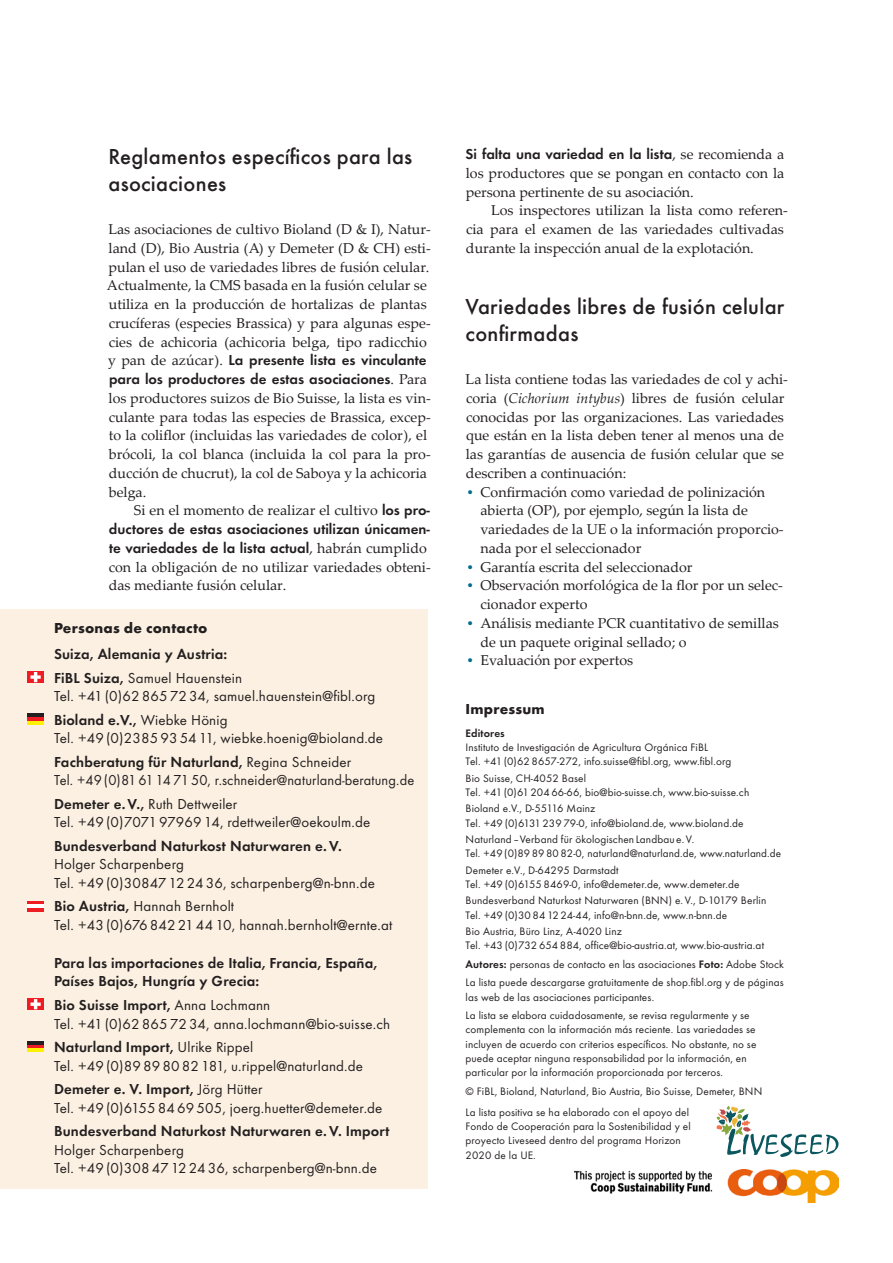
<style>
.page{position:relative;width:893px;height:1263px;background:#fff}
.page>*{position:absolute;margin:0;border:0;box-sizing:border-box;transform-origin:0 0}
.t1{font:500 22.5px/27px "Function Pro";letter-spacing:.01em;color:#231f20}
.t2{font:15px/18.8px "Function Pro";letter-spacing:.01em;color:#231f20}
.t3{font:600 15px/18.8px "Function Pro";letter-spacing:.005em;color:#231f20}
.t4{font:15px/23.2px "Function Pro";letter-spacing:.01em;color:#231f20;scale:.96 1}
.t5{font:700 15px "Function Pro";letter-spacing:.015em;color:#231f20}
.t6{font:14.25px/18.8px "Palatino Linotype";color:#231f20}
.t7{font:11.25px/14.2px "Function Pro";letter-spacing:.01em;color:#231f20}
.t8{font:600 11.25px "Function Pro";letter-spacing:.01em;color:#231f20}
.s1{font-family:"Palatino Linotype";font-weight:400;font-size:14.25px}
.s2{font-family:"Function Pro";font-weight:600;font-size:15px}
.s3{font-weight:400}
.s4{font-weight:600}
.s5{font-style:italic}
.s6{font-family:"Function Pro";font-weight:500;color:#006c8e}
</style>
<div class="page">
<div style="left:0;top:609px;width:427px;height:580px;background:#fbf0e1"></div>
<hr style="left:27px;top:671px;width:17px;height:4px;background:#ee1d23">
<hr style="left:27px;top:675px;width:17px;height:4px;background:#ee1d23">
<hr style="left:27px;top:679px;width:17px;height:4px;background:#ee1d23">
<svg style="left:30px;top:672px;width:11px;height:10px"></svg>
<hr style="left:27px;top:998px;width:17px;height:4px;background:#ee1d23">
<hr style="left:27px;top:1002px;width:17px;height:4px;background:#ee1d23">
<hr style="left:27px;top:1006px;width:17px;height:4px;background:#ee1d23">
<svg style="left:30px;top:999px;width:11px;height:10px"></svg>
<hr style="left:27px;top:713px;width:17px;height:4px;background:#231f20">
<hr style="left:27px;top:717px;width:17px;height:4px;background:#ee1d23">
<hr style="left:27px;top:721px;width:17px;height:4px;background:#fff101">
<hr style="left:27px;top:1041px;width:17px;height:3px;background:#231f20">
<svg style="left:27px;top:1044px;width:17px;height:4px"></svg>
<hr style="left:27px;top:1048px;width:17px;height:4px;background:#fff101">
<hr style="left:27px;top:901px;width:17px;height:3px;background:#ee1d23">
<hr style="left:27px;top:904px;width:17px;height:4px;background:#fff">
<hr style="left:27px;top:908px;width:17px;height:4px;background:#ee1d23">
<img style="left:574px;top:1169px;width:265px;height:33px">
<svg style="left:716px;top:1106px;width:122px;height:51px"></svg>
<h1 class="t1" style="left:108px;top:143px;width:305px">Reglamentos específicos para las asociaciones</h1>
<p class="t6" style="left:107px;top:219px;width:325px">Las asociaciones de cultivo Bioland (D &amp; I), Natur&shy;land (D), Bio Austria (A) y Demeter (D &amp; CH) esti&shy;pulan el uso de variedades libres de fusión celular.<br>Actualmente, la CMS basada en la fusión celular se utiliza en la producción de hortalizas de plantas crucíferas (especies Brassica) y para algunas espe&shy;cies de achicoria (achicoria belga, tipo radicchio</p>
<p class="t3" style="left:108px;top:351px;width:320px"><span class="s1">y pan de azúcar).</span> La presente lista es vinculante para los productores de estas asociaciones<span class="s1">. Para</span></p>
<p class="t6" style="left:109px;top:388px;width:324px">los productores suizos de Bio Suisse, la lista es vin&shy;culante para todas las especies de Brassica, excep&shy;to la coliflor (incluidas las variedades de color), el brócoli, la col blanca (incluida la col para la pro&shy;ducción de chucrut), la col de Saboya y la achicoria belga.</p>
<p class="t6" style="left:134px;top:501px;width:297px">Si en el momento de realizar el cultivo <span class="s2">los pro-</span></p>
<p class="t3" style="left:109px;top:519px;width:322px">ductores de estas asociaciones utilizan únicamen&shy;te variedades de la lista actual<span class="s1">, habrán cumplido</span></p>
<p class="t6" style="left:109px;top:557px;width:323px">con la obligación de no utilizar variedades obteni&shy;das mediante fusión celular.</p>
<p class="t5" style="left:54px;top:619px;width:155px">Personas de contacto</p>
<p class="t3" style="left:54px;top:643px;width:190px;line-height:23.2px">Suiza, Alemania y Austria:<br>FiBL Suiza, <span class="s3">Samuel Hauenstein</span></p>
<p class="t2" style="left:54px;top:685px;width:323px;line-height:23.2px">Tel. +41 (0)62 865 72 34, samuel.hauenstein@fibl.org<br><span class="s4">Bioland e.V.,</span> Wiebke Hönig</p>
<p class="t2" style="left:54px;top:727px;width:331px;line-height:23.2px">Tel. +49 (0)2385 93 54 11, wiebke.hoenig@bioland.de<br><span class="s4">Fachberatung für Naturland,</span> Regina Schneider</p>
<p class="t4" style="left:54px;top:769px;width:377px">Tel. +49 (0)81 61 14 71 50, r.schneider@naturland-beratung.de<br><span class="s4">Demeter e.V.,</span> Ruth Dettweiler</p>
<p class="t2" style="left:54px;top:813px;width:318px">Tel. +49 (0)7071 97969 14, rdettweiler@oekoulm.de</p>
<p class="t3" style="left:54px;top:836px;width:289px">Bundesverband Naturkost Naturwaren e.V.</p>
<p class="t2" style="left:54px;top:855px;width:322px">Holger Scharpenberg<br>Tel. +49 (0)30847 12 24 36, scharpenberg@n-bnn.de</p>
<p class="t2" style="left:54px;top:897px;width:340px"><span class="s4">Bio Austria,</span> Hannah Bernholt<br>Tel. +43 (0)676 842 21 44 10, hannah.bernholt@ernte.at</p>
<p class="t3" style="left:54px;top:953px;width:325px">Para las importaciones de Italia, Francia, España,<br>Países Bajos, Hungría y Grecia:</p>
<p class="t2" style="left:54px;top:995px;width:338px"><span class="s4">Bio Suisse Import,</span> Anna Lochmann<br>Tel. +41 (0)62 865 72 34, anna.lochmann@bio-suisse.ch</p>
<p class="t2" style="left:54px;top:1037px;width:311px"><span class="s4">Naturland Import,</span> Ulrike Rippel<br>Tel. +49 (0)89 89 80 82 181, u.rippel@naturland.de</p>
<p class="t2" style="left:54px;top:1079px;width:330px"><span class="s4">Demeter e. V. Import,</span> Jörg Hütter<br>Tel. +49 (0)6155 84 69 505, joerg.huetter@demeter.de</p>
<p class="t3" style="left:54px;top:1121px;width:337px">Bundesverband Naturkost Naturwaren e.V. Import</p>
<p class="t2" style="left:54px;top:1140px;width:324px">Holger Scharpenberg<br>Tel. +49 (0)308 47 12 24 36, scharpenberg@n-bnn.de</p>
<p class="t3" style="left:466px;top:144px;width:320px">Si falta una variedad en la lista<span class="s1">, se recomienda a</span></p>
<p class="t6" style="left:466px;top:163px;width:320px">los productores que se pongan en contacto con la persona pertinente de su asociación.</p>
<p class="t6" style="left:466px;top:201px;width:323px;text-indent:25px">Los inspectores utilizan la lista como referen&shy;cia para el examen de las variedades cultivadas durante la inspección anual de la explotación.</p>
<h1 class="t1" style="left:466px;top:293px;width:320px">Variedades libres de fusión celular confirmadas</h1>
<p class="t6" style="left:466px;top:369px;width:324px">La lista contiene todas las variedades de col y achi&shy;coria (<span class="s5">Cichorium intybus</span>) libres de fusión celular conocidas por las organizaciones. Las variedades que están en la lista deben tener al menos una de las garantías de ausencia de fusión celular que se describen a continuación:</p>
<p class="t6" style="left:480px;top:482px;width:305px;text-indent:-15px"><span class="s6">•</span> Confirmación como variedad de polinización abierta (OP), por ejemplo, según la lista de variedades de la UE o la información proporcio&shy;nada por el seleccionador</p>
<p class="t6" style="left:466px;top:557px;width:228px"><span class="s6">•</span> Garantía escrita del seleccionador</p>
<p class="t6" style="left:480px;top:576px;width:304px;text-indent:-15px"><span class="s6">•</span> Observación morfológica de la flor por un selec&shy;cionador experto</p>
<p class="t6" style="left:480px;top:613px;width:300px;text-indent:-15px"><span class="s6">•</span> Análisis mediante PCR cuantitativo de semillas de un paquete original sellado; o</p>
<p class="t6" style="left:466px;top:651px;width:169px"><span class="s6">•</span> Evaluación por expertos</p>
<p class="t5" style="left:466px;top:700px;width:80px">Impressum</p>
<p class="t8" style="left:466px;top:726px;width:41px">Editores</p>
<p class="t7" style="left:466px;top:740px;width:267px">Instituto de Investigación de Agricultura Orgánica FiBL<br>Tel. +41 (0)62 8657-272, info.suisse@fibl.org, www.fibl.org</p>
<p class="t7" style="left:466px;top:771px;width:285px">Bio Suisse, CH-4052 Basel<br>Tel. +41 (0)61 204 66-66, bio@bio-suisse.ch, www.bio-suisse.ch</p>
<p class="t7" style="left:466px;top:802px;width:279px">Bioland e.V., D-55116 Mainz<br>Tel. +49 (0)6131 239 79-0, info@bioland.de, www.bioland.de</p>
<p class="t7" style="left:466px;top:832px;width:317px">Naturland –Verband für ökologischen Landbau e. V.<br>Tel. +49 (0)89 89 80 82-0, naturland@naturland.de, www.naturland.de</p>
<p class="t7" style="left:466px;top:863px;width:276px">Demeter e.V., D-64295 Darmstadt<br>Tel. +49 (0)6155 8469-0, info@demeter.de, www.demeter.de</p>
<p class="t7" style="left:466px;top:893px;width:302px">Bundesverband Naturkost Naturwaren (BNN) e. V., D-10179 Berlin<br>Tel. +49 (0)30 84 12 24-44, info@n-bnn.de, www.n-bnn.de</p>
<p class="t7" style="left:466px;top:924px;width:300px">Bio Austria, Büro Linz, A-4020 Linz<br>Tel. +43 (0)732 654 884, office@bio-austria.at, www.bio-austria.at</p>
<p class="t7" style="left:466px;top:955px;width:320px;line-height:18.5px"><span class="s4">Autores:</span> personas de contacto en las asociaciones <span class="s4">Foto:</span> Adobe Stock<br>La lista puede descargarse gratuitamente de shop.fibl.org y de páginas</p>
<p class="t7" style="left:466px;top:987px;width:286px;line-height:18.5px">las web de las asociaciones participantes.<br>La lista se elabora cuidadosamente, se revisa regularmente y se</p>
<p class="t7" style="left:466px;top:1022px;width:292px">complementa con la información más reciente. Las variedades se incluyen de acuerdo con criterios específicos. No obstante, no se puede aceptar ninguna responsabilidad por la información, en particular por la información proporcionada por terceros.</p>
<p class="t7" style="left:466px;top:1084px;width:298px">© FiBL, Bioland, Naturland, Bio Austria, Bio Suisse, Demeter, BNN</p>
<p class="t7" style="left:466px;top:1105px;width:227px">La lista positiva se ha elaborado con el apoyo del Fondo de Cooperación para la Sostenibilidad y el proyecto Liveseed dentro del programa Horizon 2020 de la UE.</p>
</div>
